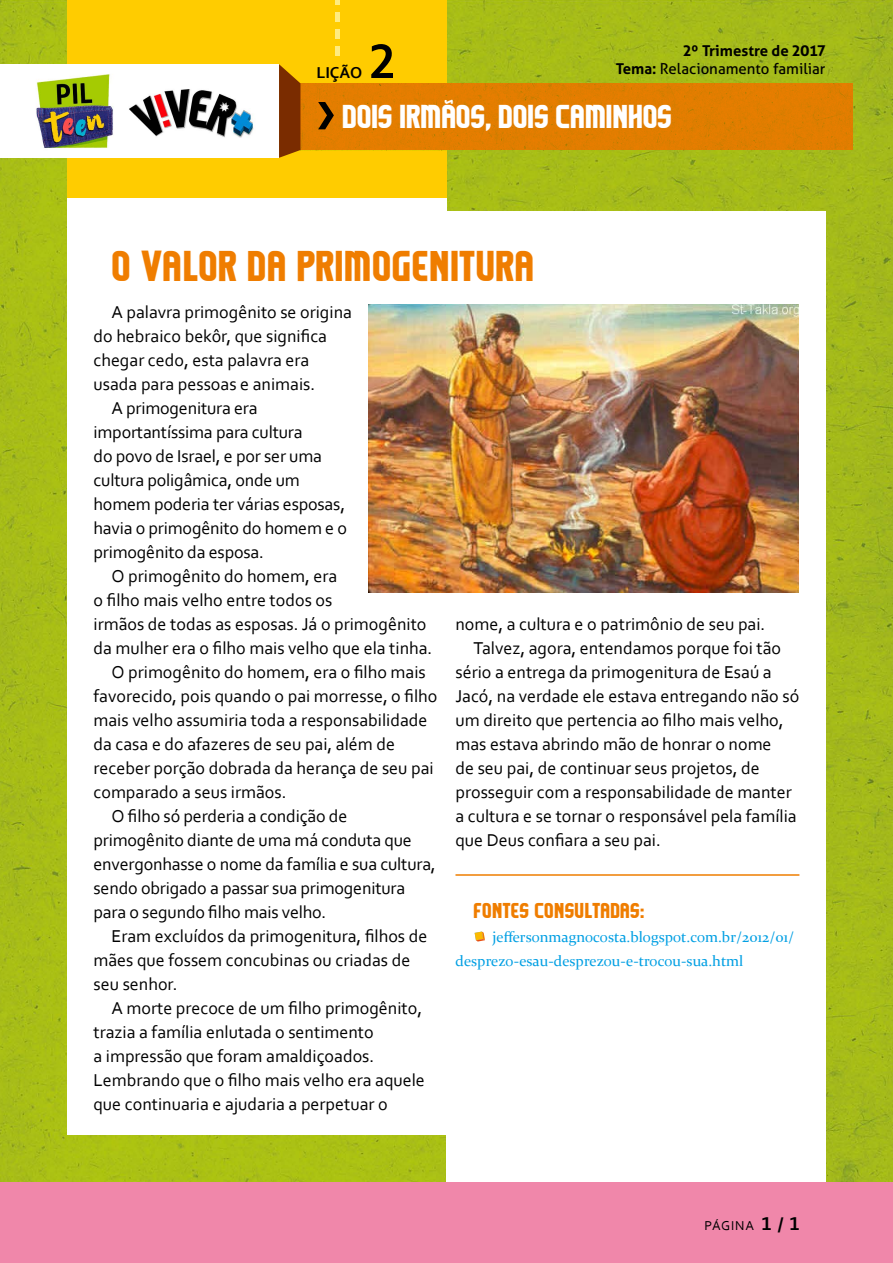
<style>
.page{position:relative;width:893px;height:1263px;background:#fff}
.page>*{position:absolute;margin:0;border:0;box-sizing:border-box;transform-origin:0 0}
.t1{font:700 51px "Corbel";color:#000}
.t2{font:39px "Komikazoom";letter-spacing:.02em;color:#ef7d00}
.t3{font:30px "Komikazoom";color:#fff}
.t4{font:19.5px "Komikazoom";letter-spacing:.02em;color:#ef7d00}
.t5{font:18px "Corbel";color:#000}
.t6{font:700 16.5px "Corbel";color:#000}
.t7{font:15px/24px "Constantia";color:#009fe3}
.t8{font:15px "Aller";color:#000}
.t9{font:700 15px "Aller";color:#000}
.t10{font:13.5px "Corbel";letter-spacing:.06em;color:#000}
.s1{font-weight:700}
.s2{font-weight:700;font-size:19.5px}
</style>
<div class="page">
<img style="left:0;top:0;width:893px;height:1182px">
<div style="left:67px;top:0;width:379px;height:222px;background:#fc0"></div>
<div style="left:67px;top:198px;width:379px;height:936px;background:#fff"></div>
<div style="left:446px;top:211px;width:379px;height:1019px;background:#fff"></div>
<div style="left:300px;top:83px;width:553px;height:67px;background:#e27d00"></div>
<div style="left:0;top:64px;width:279px;height:94px;background:#fff"></div>
<svg style="left:318px;top:102px;width:16px;height:27px"></svg>
<div style="left:0;top:1182px;width:893px;height:81px;background:#f087aa"></div>
<svg style="left:279px;top:64px;width:21px;height:94px;background:#8d4300"></svg>
<svg style="left:335px;top:0;width:5px;height:5px"></svg>
<div style="left:335px;top:12px;width:5px;height:10px;background:#ffec80"></div>
<div style="left:335px;top:29px;width:5px;height:10px;background:#ffec80"></div>
<div style="left:335px;top:46px;width:5px;height:10px;background:#ffec80"></div>
<img style="left:36px;top:74px;width:218px;height:74px">
<svg style="left:475px;top:931px;width:10px;height:10px"></svg>
<hr style="left:455px;top:874px;width:344px;height:2px;background:#ef7d00">
<img style="left:369px;top:305px;width:429px;height:288px">
<p class="t6" style="left:317px;top:62px;width:47px">LIÇÃO</p>
<h1 class="t1" style="left:369px;top:29px;width:28px">2</h1>
<p class="t9" style="left:683px;top:41px;width:144px">2º Trimestre de 2017</p>
<p class="t8" style="left:616px;top:59px;width:211px"><span class="s1">Tema:</span> Relacionamento familiar</p>
<h3 class="t3" style="left:342px;top:97px;width:331px">DOIS IRMÃOS, DOIS CAMINHOS</h3>
<h2 class="t2" style="left:112px;top:239px;width:424px">O VALOR DA PRIMOGENITURA</h2>
<p class="t5" style="left:112px;top:301px;width:242px">A palavra primogênito se origina</p>
<p class="t5" style="left:94px;top:325px;width:235px">do hebraico bekôr, que significa</p>
<p class="t5" style="left:94px;top:349px;width:217px">chegar cedo, esta palavra era</p>
<p class="t5" style="left:94px;top:373px;width:223px">usada para pessoas e animais.</p>
<p class="t5" style="left:112px;top:397px;width:148px">A primogenitura era</p>
<p class="t5" style="left:94px;top:421px;width:211px">importantíssima para cultura</p>
<p class="t5" style="left:94px;top:445px;width:230px">do povo de Israel, e por ser uma</p>
<p class="t5" style="left:94px;top:469px;width:208px">cultura poligâmica, onde um</p>
<p class="t5" style="left:94px;top:493px;width:253px">homem poderia ter várias esposas,</p>
<p class="t5" style="left:94px;top:517px;width:255px">havia o primogênito do homem e o</p>
<p class="t5" style="left:94px;top:541px;width:172px">primogênito da esposa.</p>
<p class="t5" style="left:112px;top:565px;width:227px">O primogênito do homem, era</p>
<p class="t5" style="left:94px;top:589px;width:240px">o filho mais velho entre todos os</p>
<p class="t5" style="left:94px;top:613px;width:334px">irmãos de todas as esposas. Já o primogênito</p>
<p class="t5" style="left:94px;top:637px;width:340px">da mulher era o filho mais velho que ela tinha.</p>
<p class="t5" style="left:112px;top:661px;width:316px">O primogênito do homem, era o filho mais</p>
<p class="t5" style="left:94px;top:685px;width:345px">favorecido, pois quando o pai morresse, o filho</p>
<p class="t5" style="left:94px;top:709px;width:336px">mais velho assumiria toda a responsabilidade</p>
<p class="t5" style="left:94px;top:733px;width:303px">da casa e do afazeres de seu pai, além de</p>
<p class="t5" style="left:94px;top:757px;width:342px">receber porção dobrada da herança de seu pai</p>
<p class="t5" style="left:94px;top:781px;width:194px">comparado a seus irmãos.</p>
<p class="t5" style="left:112px;top:805px;width:237px">O filho só perderia a condição de</p>
<p class="t5" style="left:94px;top:829px;width:320px">primogênito diante de uma má conduta que</p>
<p class="t5" style="left:94px;top:853px;width:344px">envergonhasse o nome da família e sua cultura,</p>
<p class="t5" style="left:94px;top:877px;width:313px">sendo obrigado a passar sua primogenitura</p>
<p class="t5" style="left:94px;top:901px;width:234px">para o segundo filho mais velho.</p>
<p class="t5" style="left:112px;top:925px;width:317px">Eram excluídos da primogenitura, filhos de</p>
<p class="t5" style="left:94px;top:949px;width:318px">mães que fossem concubinas ou criadas de</p>
<p class="t5" style="left:94px;top:973px;width:85px">seu senhor.</p>
<p class="t5" style="left:112px;top:997px;width:312px">A morte precoce de um filho primogênito,</p>
<p class="t5" style="left:94px;top:1021px;width:282px">trazia a família enlutada o sentimento</p>
<p class="t5" style="left:94px;top:1045px;width:282px">a impressão que foram amaldiçoados.</p>
<p class="t5" style="left:94px;top:1069px;width:333px">Lembrando que o filho mais velho era aquele</p>
<p class="t5" style="left:94px;top:1093px;width:296px">que continuaria e ajudaria a perpetuar o</p>
<p class="t5" style="left:455px;top:613px;width:311px">nome, a cultura e o patrimônio de seu pai.</p>
<p class="t5" style="left:473px;top:637px;width:309px">Talvez, agora, entendamos porque foi tão</p>
<p class="t5" style="left:455px;top:661px;width:318px">sério a entrega da primogenitura de Esaú a</p>
<p class="t5" style="left:455px;top:685px;width:345px">Jacó, na verdade ele estava entregando não só</p>
<p class="t5" style="left:455px;top:709px;width:330px">um direito que pertencia ao filho mais velho,</p>
<p class="t5" style="left:455px;top:733px;width:318px">mas estava abrindo mão de honrar o nome</p>
<p class="t5" style="left:455px;top:757px;width:306px">de seu pai, de continuar seus projetos, de</p>
<p class="t5" style="left:455px;top:781px;width:338px">prosseguir com a responsabilidade de manter</p>
<p class="t5" style="left:455px;top:805px;width:343px">a cultura e se tornar o responsável pela família</p>
<p class="t5" style="left:455px;top:829px;width:207px">que Deus confiara a seu pai.</p>
<p class="t4" style="left:473px;top:897px;width:172px">FONTES CONSULTADAS:</p>
<p class="t7" style="left:455px;top:924px;width:340px;text-indent:37px">jeffersonmagnocosta.blogspot.com.br/2012/01/ desprezo-esau-desprezou-e-trocou-sua.html</p>
<p class="t10" style="left:705px;top:1217px;width:96px">PÁGINA <span class="s2">1 / 1</span></p>
</div>
